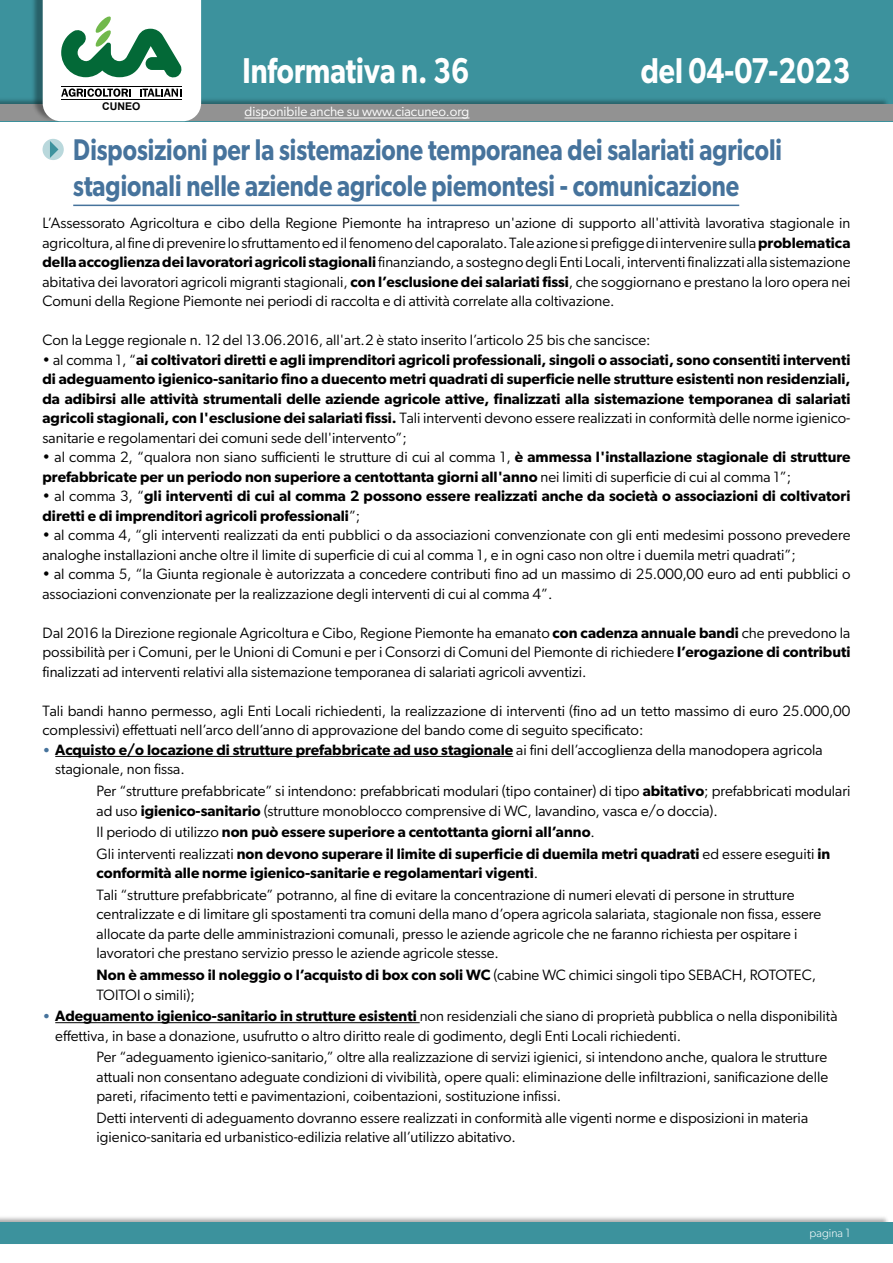
<style>
.page{position:relative;width:893px;height:1263px;background:#fff}
.page>*{position:absolute;margin:0;border:0;box-sizing:border-box;transform-origin:0 0}
.t1{font:600 36px "Gibson";color:#fff;scale:.8 1}
.t2{font:600 30px/36px "Gibson";color:#46739c;scale:.8 1}
.t3{font:15px/19.5px "Gibson";color:#000}
.t4{font:600 15px/19.5px "Gibson";color:#000}
.t5{font:13.5px "Gibson";color:#fff}
.t6{font:300 12px "Gibson";color:#fff}
.t7{font:700 10.65px "Arial";color:#000}
.s1{font-weight:600}
.s2{font-weight:400}
.s3{font-weight:600;font-size:13.5px;color:#46739c}
</style>
<div class="page">
<div style="left:0;top:0;width:893px;height:121px;background:#3c929d"></div>
<div style="left:0;top:97px;width:889px;height:25px;background:#000;opacity:.34"></div>
<div style="left:0;top:105px;width:893px;height:16px;background:#929292"></div>
<div style="left:31px;top:0;width:167px;height:122px;background:#000;opacity:.34"></div>
<div style="left:0;top:1215px;width:889px;height:30px;background:#000;opacity:.34"></div>
<div style="left:0;top:1223px;width:893px;height:21px;background:#3c929d"></div>
<hr style="left:244px;top:118px;width:225px;height:1px;background:#fff">
<svg style="left:43px;top:0;width:158px;height:121px;background:#caddd3"></svg>
<hr style="left:61px;top:86px;width:120px;height:1px;background:#000">
<hr style="left:61px;top:99px;width:120px;height:1px;background:#000">
<hr style="left:73px;top:205px;width:666px;height:1px;background:#46739c">
<hr style="left:55px;top:756px;width:458px;height:1px;background:#000">
<hr style="left:55px;top:1022px;width:365px;height:1px;background:#000">
<div style="left:43px;top:139px;width:21px;height:21px;background:#b9d8dc;border-radius:50%"></div>
<svg style="left:50px;top:141px;width:8px;height:17px"></svg>
<h1 class="t1" style="left:242px;top:49px;width:285px">Informativa n. 36</h1>
<h1 class="t1" style="left:641px;top:49px;width:264px">del 04-07-2023</h1>
<p class="t5" style="left:244px;top:104px;width:226px">disponibile anche su www.ciacuneo.org</p>
<p class="t7" style="left:102px;top:99px;width:40px">CUNEO</p>
<h2 class="t2" style="left:73px;top:131px;width:888px">Disposizioni per la sistemazione temporanea dei salariati agricoli stagionali nelle aziende agricole piemontesi - comunicazione</h2>
<p class="t3" style="left:43px;top:213px;width:809px;text-align:justify">L’Assessorato Agricoltura e cibo della Regione Piemonte ha intrapreso un'azione di supporto all'attività lavorativa stagionale in agricoltura, al fine di prevenire lo sfruttamento ed il fenomeno del caporalato. Tale azione si prefigge di intervenire sulla <span class="s1">problematica della accoglienza dei lavoratori agricoli stagionali</span> finanziando, a sostegno degli Enti Locali, interventi finalizzati alla sistemazione abitativa dei lavoratori agricoli migranti stagionali, <span class="s1">con l’esclusione dei salariati fissi</span>, che soggiornano e prestano la loro opera nei Comuni della Regione Piemonte nei periodi di raccolta e di attività correlate alla coltivazione.</p>
<p class="t3" style="left:43px;top:330px;width:610px">Con la Legge regionale n. 12 del 13.06.2016, all'art.2 è stato inserito l’articolo 25 bis che sancisce:</p>
<p class="t4" style="left:43px;top:350px;width:809px;text-align:justify"><span class="s2">• al comma 1, “</span>ai coltivatori diretti e agli imprenditori agricoli professionali, singoli o associati, sono consentiti interventi di adeguamento igienico-sanitario fino a duecento metri quadrati di superficie nelle strutture esistenti non residenziali, da adibirsi alle attività strumentali delle aziende agricole attive, finalizzati alla sistemazione temporanea di salariati agricoli stagionali, con l'esclusione dei salariati fissi. <span class="s2">Tali interventi devono essere realizzati in conformità delle norme igienico&shy;sanitarie e regolamentari dei comuni sede dell'intervento”;</span></p>
<p class="t4" style="left:43px;top:447px;width:809px"><span class="s2">• al comma 2, “qualora non siano sufficienti le strutture di cui al comma 1,</span> è ammessa l'installazione stagionale di strutture prefabbricate per un periodo non superiore a centottanta giorni all'anno <span class="s2">nei limiti di superficie di cui al comma 1”;</span></p>
<p class="t4" style="left:43px;top:486px;width:809px"><span class="s2">• al comma 3, “</span>gli interventi di cui al comma 2 possono essere realizzati anche da società o associazioni di coltivatori diretti e di imprenditori agricoli professionali<span class="s2">”;</span></p>
<p class="t3" style="left:43px;top:525px;width:809px">• al comma 4, “gli interventi realizzati da enti pubblici o da associazioni convenzionate con gli enti medesimi possono prevedere analoghe installazioni anche oltre il limite di superficie di cui al comma 1, e in ogni caso non oltre i duemila metri quadrati”;</p>
<p class="t3" style="left:43px;top:564px;width:809px">• al comma 5, “la Giunta regionale è autorizzata a concedere contributi fino ad un massimo di 25.000,00 euro ad enti pubblici o associazioni convenzionate per la realizzazione degli interventi di cui al comma 4”.</p>
<p class="t3" style="left:43px;top:623px;width:809px;text-align:justify">Dal 2016 la Direzione regionale Agricoltura e Cibo, Regione Piemonte ha emanato <span class="s1">con cadenza annuale bandi</span> che prevedono la possibilità per i Comuni, per le Unioni di Comuni e per i Consorzi di Comuni del Piemonte di richiedere <span class="s1">l’erogazione di contributi </span>finalizzati ad interventi relativi alla sistemazione temporanea di salariati agricoli avventizi.</p>
<p class="t3" style="left:43px;top:701px;width:809px">Tali bandi hanno permesso, agli Enti Locali richiedenti, la realizzazione di interventi (fino ad un tetto massimo di euro 25.000,00 complessivi) effettuati nell’arco dell’anno di approvazione del bando come di seguito specificato:</p>
<p class="t3" style="left:55px;top:740px;width:769px;text-indent:-13px"><span class="s3">•</span> <span class="s1">Acquisto e/o locazione di strutture prefabbricate ad uso stagionale</span> ai fini dell’accoglienza della manodopera agricola stagionale, non fissa.</p>
<p class="t3" style="left:97px;top:781px;width:755px">Per “strutture prefabbricate” si intendono: prefabbricati modulari (tipo container) di tipo <span class="s1">abitativo</span>; prefabbricati modulari ad uso <span class="s1">igienico-sanitario</span> (strutture monoblocco comprensive di WC, lavandino, vasca e/o doccia).</p>
<p class="t4" style="left:97px;top:821px;width:735px;line-height:21.6px"><span class="s2">Il periodo di utilizzo</span> non può essere superiore a centottanta giorni all’anno<span class="s2">.<br>Gli interventi realizzati</span> non devono superare il limite di superficie di duemila metri quadrati <span class="s2">ed essere eseguiti</span> in</p>
<p class="t3" style="left:97px;top:862px;width:699px;line-height:21.6px"><span class="s1">conformità alle norme igienico-sanitarie e regolamentari vigenti</span>.<br>Tali “strutture prefabbricate” potranno, al fine di evitare la concentrazione di numeri elevati di persone in strutture</p>
<p class="t3" style="left:97px;top:904px;width:726px">centralizzate e di limitare gli spostamenti tra comuni della mano d’opera agricola salariata, stagionale non fissa, essere allocate da parte delle amministrazioni comunali, presso le aziende agricole che ne faranno richiesta per ospitare i lavoratori che prestano servizio presso le aziende agricole stesse.</p>
<p class="t3" style="left:97px;top:965px;width:721px"><span class="s1">Non è ammesso il noleggio o l’acquisto di box con soli WC</span> (cabine WC chimici singoli tipo SEBACH, ROTOTEC,<br>TOITOI o simili);</p>
<p class="t3" style="left:55px;top:1006px;width:784px;text-indent:-13px"><span class="s3">•</span> <span class="s1">Adeguamento igienico-sanitario in strutture esistenti</span> non residenziali che siano di proprietà pubblica o nella disponibilità effettiva, in base a donazione, usufrutto o altro diritto reale di godimento, degli Enti Locali richiedenti.</p>
<p class="t3" style="left:97px;top:1047px;width:733px;text-align:justify">Per “adeguamento igienico-sanitario,” oltre alla realizzazione di servizi igienici, si intendono anche, qualora le strutture attuali non consentano adeguate condizioni di vivibilità, opere quali: eliminazione delle infiltrazioni, sanificazione delle pareti, rifacimento tetti e pavimentazioni, coibentazioni, sostituzione infissi.</p>
<p class="t3" style="left:97px;top:1108px;width:713px">Detti interventi di adeguamento dovranno essere realizzati in conformità alle vigenti norme e disposizioni in materia igienico-sanitaria ed urbanistico-edilizia relative all’utilizzo abitativo.</p>
<p class="t6" style="left:810px;top:1225px;width:42px">pagina 1</p>
</div>
